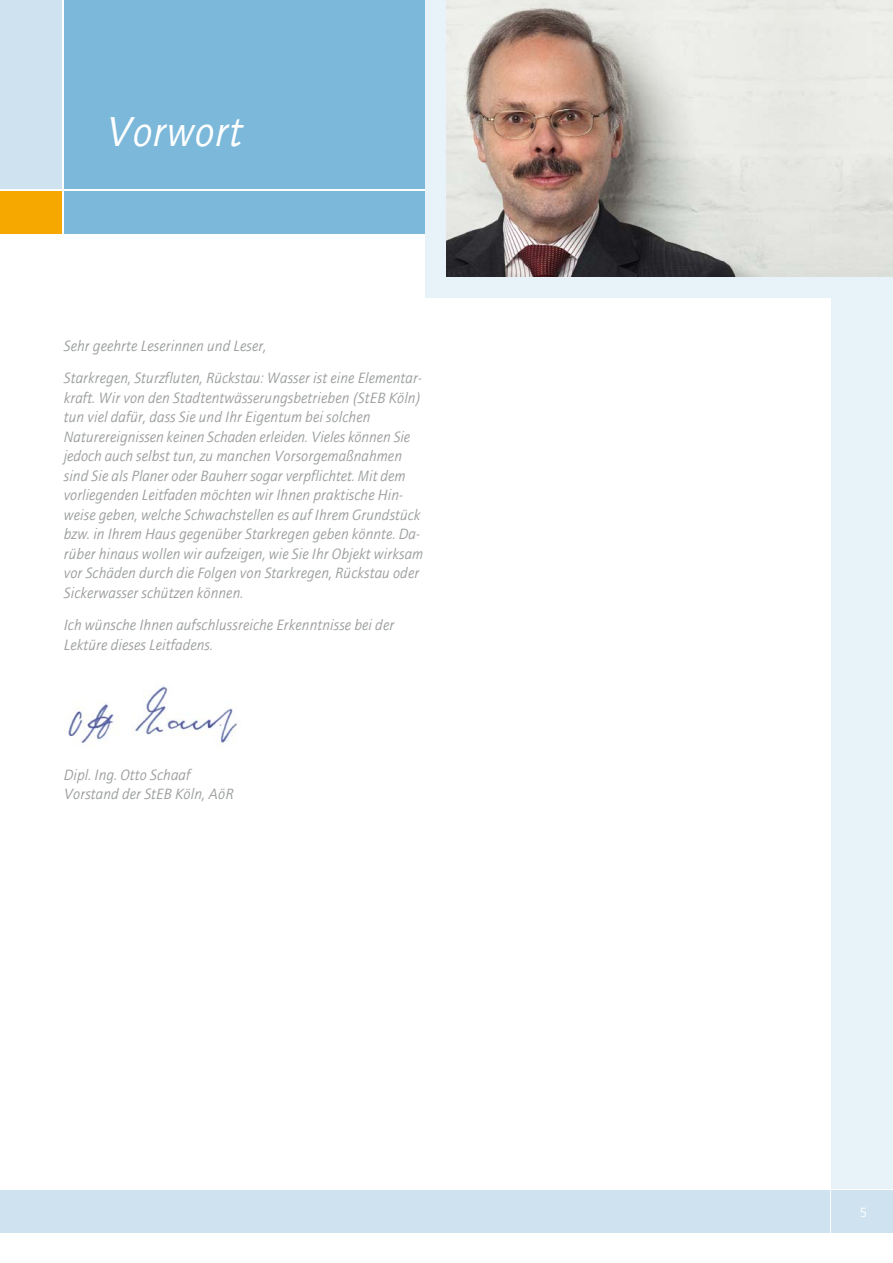
<style>
.page{position:relative;width:893px;height:1263px;background:#fff}
.page>*{position:absolute;margin:0;border:0;box-sizing:border-box;transform-origin:0 0}
.t1{font:italic 42px "ITC Quay Sans";color:#fff}
.t2{font:italic 15px/19.5px "ITC Quay Sans";color:#9c9e9f}
.t3{font:13.5px "ITC Quay Sans";color:#fff}
</style>
<div class="page">
<div style="left:0;top:1191px;width:829px;height:42px;background:#cee2f0"></div>
<hr style="left:0;top:1191px;width:1px;height:42px;background:#f7a800">
<div style="left:831px;top:1191px;width:62px;height:42px;background:#cee2f0"></div>
<div style="left:64px;top:0;width:829px;height:189px;background:#7cb8d9"></div>
<div style="left:64px;top:191px;width:829px;height:43px;background:#7cb8d9"></div>
<div style="left:0;top:0;width:62px;height:189px;background:#cee2f0"></div>
<div style="left:0;top:191px;width:62px;height:43px;background:#f7a800"></div>
<div style="left:831px;top:234px;width:62px;height:954px;background:#e7f2f9"></div>
<div style="left:425px;top:0;width:468px;height:298px;background:#e7f2f9"></div>
<img style="left:64px;top:685px;width:173px;height:60px">
<img style="left:446px;top:0;width:447px;height:276px">
<h1 class="t1" style="left:106px;top:106px;width:138px">Vorwort</h1>
<p class="t2" style="left:64px;top:330px;width:360px;line-height:32.2px">Sehr geehrte Leserinnen und Leser,<br>Starkregen, Sturzfluten, Rückstau: Wasser ist eine Elementar-</p>
<p class="t2" style="left:64px;top:388px;width:361px">kraft. Wir von den Stadtentwässerungsbetrieben (StEB Köln) tun viel dafür, dass Sie und Ihr Eigentum bei solchen Naturereignissen keinen Schaden erleiden. Vieles können Sie jedoch auch selbst tun, zu manchen Vorsorgemaßnahmen sind Sie als Planer oder Bauherr sogar verpflichtet. Mit dem vorliegenden Leitfaden möchten wir Ihnen praktische Hin&shy;weise geben, welche Schwachstellen es auf Ihrem Grundstück bzw. in Ihrem Haus gegenüber Starkregen geben könnte. Da&shy;rüber hinaus wollen wir aufzeigen, wie Sie Ihr Objekt wirksam vor Schäden durch die Folgen von Starkregen, Rückstau oder Sickerwasser schützen können.</p>
<p class="t2" style="left:64px;top:615px;width:332px">Ich wünsche Ihnen aufschlussreiche Erkenntnisse bei der<br>Lektüre dieses Leitfadens.</p>
<p class="t2" style="left:64px;top:764px;width:172px">Dipl. Ing. Otto Schaaf<br>Vorstand der StEB Köln, AöR</p>
<p class="t3" style="left:860px;top:1204px;width:9px">5</p>
</div>
